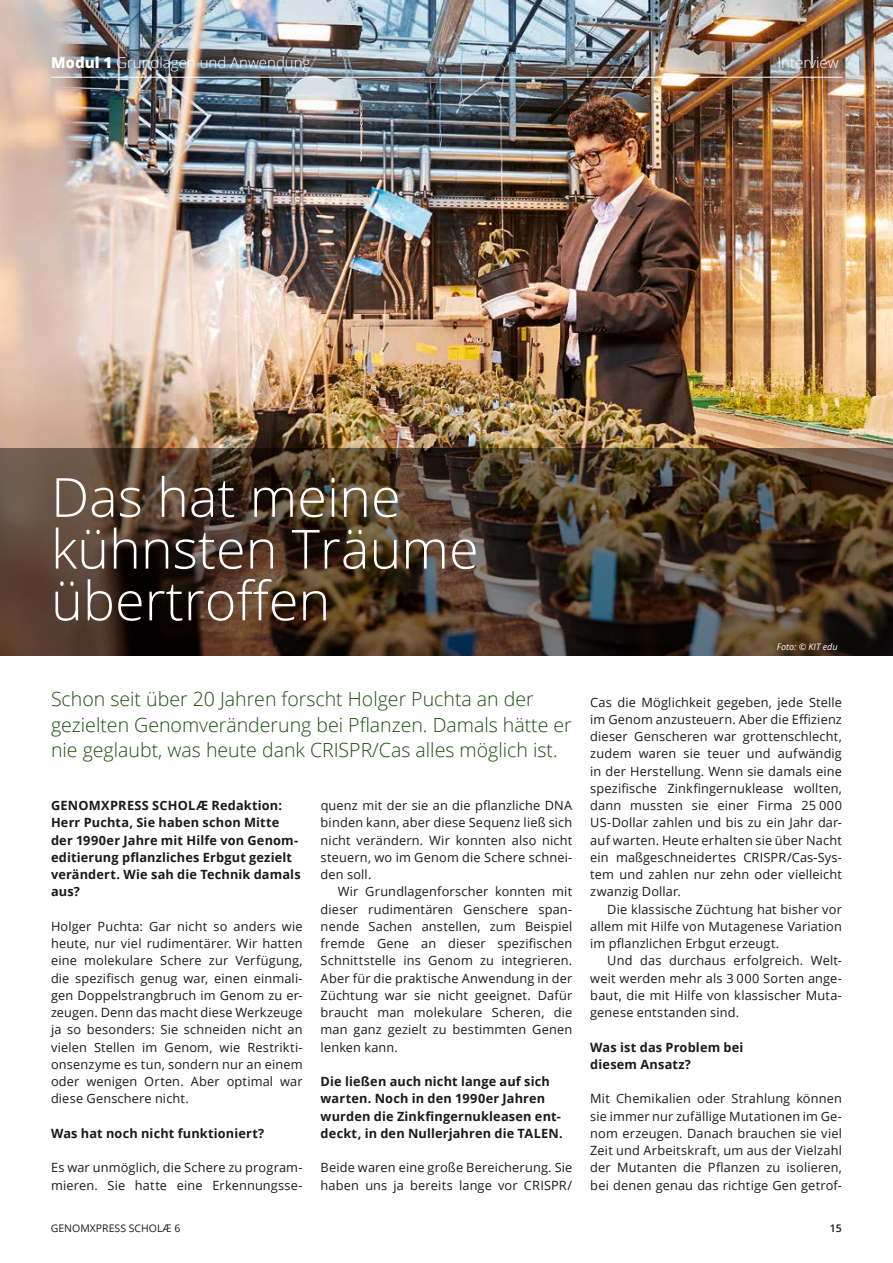
<style>
.page{position:relative;width:893px;height:1263px;background:#fff}
.page>*{position:absolute;margin:0;border:0;box-sizing:border-box;transform-origin:0 0}
.t1{font:300 54px/51.8px "Open Sans";color:#fff}
.t2{font:300 19.5px/25.5px "Open Sans";color:#1c4e0f}
.t3{font:300 15px "Open Sans";color:#fff}
.t4{font:12.75px/17.2px "Open Sans";letter-spacing:.015em;color:#1a1a18;text-align:justify}
.t5{font:700 12.75px/17.2px "Open Sans";letter-spacing:.015em;color:#1a1a18}
.t6{font:10.5px "Open Sans";color:#1a1a18}
.t7{font:600 10.5px "Open Sans";color:#1a1a18}
.t8{font:italic 9px "Open Sans";color:#fff}
.s1{font-weight:800}
</style>
<div class="page">
<img style="left:0;top:0;width:893px;height:449px">
<svg style="left:0;top:449px;width:893px;height:207px;background:#473627"></svg>
<hr style="left:51px;top:77px;width:791px;height:1px;background:#fff">
<p class="t3" style="left:51px;top:53px;width:261px"><span class="s1">Modul 1</span> Grundlagen und Anwendung</p>
<p class="t3" style="left:777px;top:53px;width:63px">Interview</p>
<h1 class="t1" style="left:51px;top:470px;width:429px">Das hat meine kühnsten Träume übertroffen</h1>
<h2 class="t2" style="left:51px;top:686px;width:522px">Schon seit über 20 Jahren forscht Holger Puchta an der gezielten Genomveränderung bei Pflanzen. Damals hätte er nie geglaubt, was heute dank CRISPR/Cas alles möglich ist.</h2>
<p class="t5" style="left:51px;top:796px;width:251px">GENOMXPRESS SCHOLÆ Redaktion:<br>Herr Puchta, Sie haben schon Mitte der 1990er Jahre mit Hilfe von Genom&shy;editierung pflanzliches Erbgut gezielt verändert. Wie sah die Technik damals aus?</p>
<p class="t4" style="left:51px;top:917px;width:253px">Holger Puchta: Gar nicht so anders wie heute, nur viel rudimentärer. Wir hatten eine molekulare Schere zur Verfügung, die spezifisch genug war, einen einmali&shy;gen Doppelstrangbruch im Genom zu er&shy;zeugen. Denn das macht diese Werkzeuge ja so besonders: Sie schneiden nicht an vielen Stellen im Genom, wie Restrikti&shy;onsenzyme es tun, sondern nur an einem oder wenigen Orten. Aber optimal war diese Genschere nicht.</p>
<p class="t5" style="left:51px;top:1124px;width:215px">Was hat noch nicht funktioniert?</p>
<p class="t4" style="left:51px;top:1159px;width:253px">Es war unmöglich, die Schere zu program&shy;mieren. Sie hatte eine Erkennungsse-</p>
<p class="t4" style="left:321px;top:796px;width:253px">quenz mit der sie an die pflanzliche DNA binden kann, aber diese Sequenz ließ sich nicht verändern. Wir konnten also nicht steuern, wo im Genom die Schere schnei&shy;den soll.</p>
<p class="t4" style="left:321px;top:883px;width:253px;text-indent:17px">Wir Grundlagenforscher konnten mit dieser rudimentären Genschere span&shy;nende Sachen anstellen, zum Beispiel fremde Gene an dieser spezifischen Schnittstelle ins Genom zu integrieren.<br>Aber für die praktische Anwendung in der Züchtung war sie nicht geeignet. Dafür braucht man molekulare Scheren, die man ganz gezielt zu bestimmten Genen lenken kann.</p>
<p class="t5" style="left:321px;top:1072px;width:244px">Die ließen auch nicht lange auf sich warten. Noch in den 1990er Jahren wurden die Zinkfingernukleasen ent&shy;deckt, in den Nullerjahren die TALEN.</p>
<p class="t4" style="left:321px;top:1159px;width:253px">Beide waren eine große Bereicherung. Sie haben uns ja bereits lange vor CRISPR/</p>
<p class="t8" style="left:777px;top:640px;width:62px">Foto: © KIT edu</p>
<p class="t4" style="left:590px;top:693px;width:253px">Cas die Möglichkeit gegeben, jede Stelle im Genom anzusteuern. Aber die Effizienz dieser Genscheren war grottenschlecht, zudem waren sie teuer und aufwändig in der Herstellung. Wenn sie damals eine spezifische Zinkfingernuklease wollten, dann mussten sie einer Firma 25 000<br>US-Dollar zahlen und bis zu ein Jahr dar&shy;auf warten. Heute erhalten sie über Nacht ein maßgeschneidertes CRISPR/Cas-Sys&shy;tem und zahlen nur zehn oder vielleicht zwanzig Dollar.</p>
<p class="t4" style="left:590px;top:900px;width:253px;text-indent:17px">Die klassische Züchtung hat bisher vor allem mit Hilfe von Mutagenese Variation im pflanzlichen Erbgut erzeugt.</p>
<p class="t4" style="left:590px;top:952px;width:253px;text-indent:17px">Und das durchaus erfolgreich. Welt&shy;weit werden mehr als 3 000 Sorten ange&shy;baut, die mit Hilfe von klassischer Muta&shy;genese entstanden sind.</p>
<p class="t5" style="left:590px;top:1038px;width:155px">Was ist das Problem bei diesem Ansatz?</p>
<p class="t4" style="left:590px;top:1090px;width:253px">Mit Chemikalien oder Strahlung können sie immer nur zufällige Mutationen im Ge&shy;nom erzeugen. Danach brauchen sie viel Zeit und Arbeitskraft, um aus der Vielzahl der Mutanten die Pflanzen zu isolieren, bei denen genau das richtige Gen getrof-</p>
<p class="t6" style="left:51px;top:1221px;width:131px">GENOMXPRESS SCHOLÆ 6</p>
<p class="t7" style="left:830px;top:1221px;width:13px">15</p>
</div>
